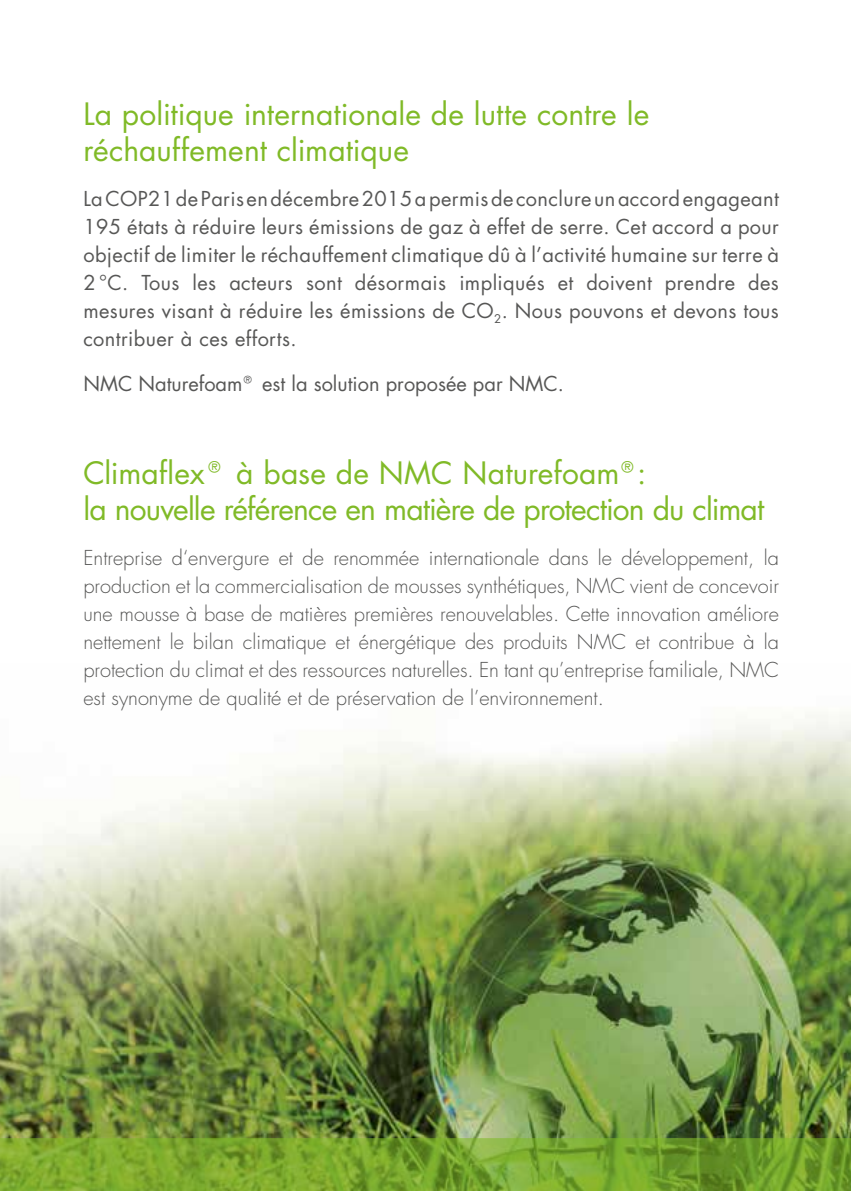
<style>
.page{position:relative;width:851px;height:1191px;background:#fff}
.page>*{position:absolute;margin:0;border:0;box-sizing:border-box;transform-origin:0 0}
.t1{font:30px/36px "Futura CE";letter-spacing:-.025em;color:#80ba27}
.t2{font:30px/36px "Futura CE";letter-spacing:-.005em;color:#80ba27}
.t3{font:300 20px/28px "Futura CE";color:#575756;text-align:justify}
.t4{font:20px/28px "Futura CE";letter-spacing:.02em;color:#575756;text-align:justify}
.t5{font:20px "Futura CE";color:#575756}
</style>
<div class="page">
<img style="left:0;top:714px;width:850px;height:356px">
<img style="left:0;top:1070px;width:850px;height:121px">
<h1 class="t2" style="left:83px;top:97px;width:567px">La politique internationale de lutte contre le réchauffement climatique</h1>
<p class="t4" style="left:83px;top:185px;width:697px">La COP21 de Paris en décembre 2015 a permis de conclure un accord engageant 195 états à réduire leurs émissions de gaz à effet de serre. Cet accord a pour objectif de limiter le réchauffement climatique dû à l’activité humaine sur terre à 2 °C. Tous les acteurs sont désormais impliqués et doivent prendre des mesures visant à réduire les émissions de CO<sub>2</sub>. Nous pouvons et devons tous contribuer à ces efforts.</p>
<p class="t5" style="left:83px;top:371px;width:482px">NMC Naturefoam® est la solution proposée par NMC.</p>
<h1 class="t1" style="left:83px;top:455px;width:682px">Climaflex® à base de NMC Naturefoam®:<br>la nouvelle référence en matière de protection du climat</h1>
<p class="t3" style="left:83px;top:544px;width:697px">Entreprise d‘envergure et de renommée internationale dans le développement, la production et la commercialisation de mousses synthétiques, NMC vient de concevoir une mousse à base de matières premières renouvelables. Cette innovation améliore nettement le bilan climatique et énergétique des produits NMC et contribue à la protection du climat et des ressources naturelles. En tant qu’entreprise familiale, NMC est synonyme de qualité et de préservation de l’environnement.</p>
</div>
